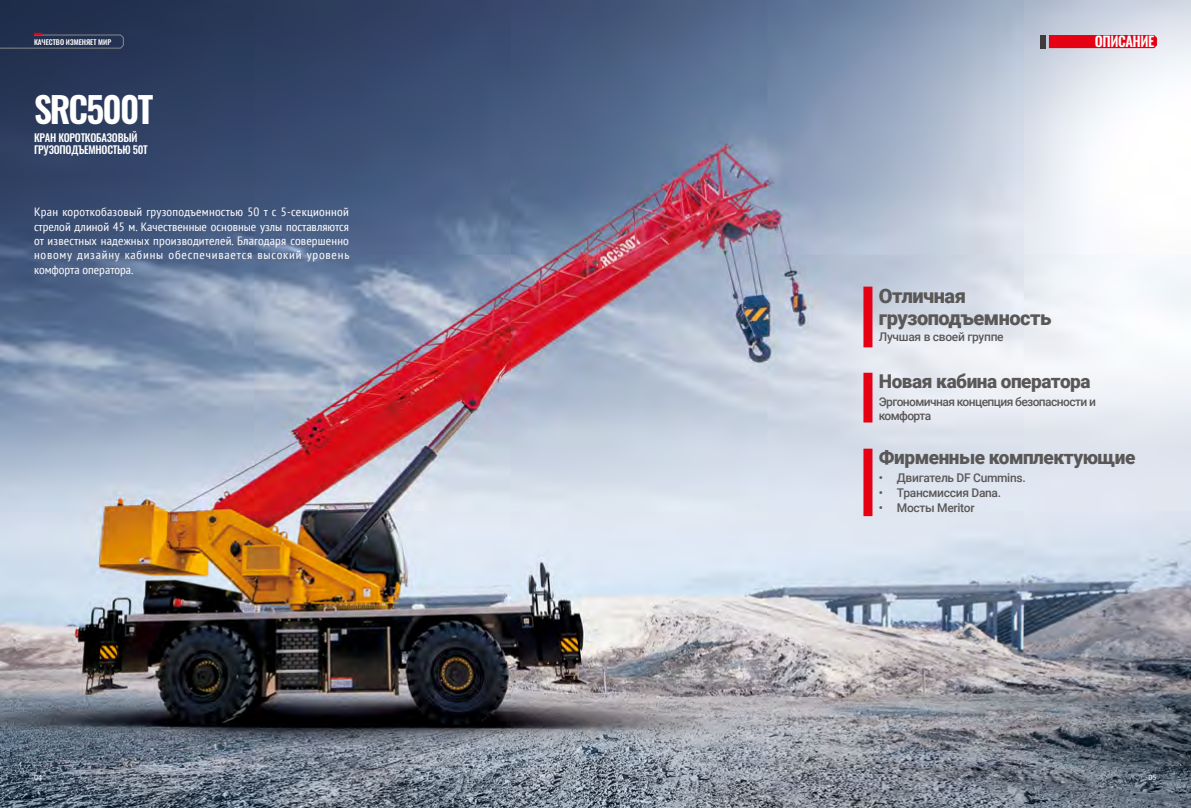
<style>
.page{position:relative;width:1191px;height:808px;background:#fff}
.page>*{position:absolute;margin:0;border:0;box-sizing:border-box;transform-origin:0 0}
.t1{font:600 35.6px "Oswald";letter-spacing:-.05em;color:#fff}
.t2{font:900 20px/22px "Roboto";letter-spacing:-.025em;color:#5a5757}
.t3{font:900 19px "Roboto";letter-spacing:-.025em;color:#5a5757}
.t4{font:600 14px "Oswald";letter-spacing:-.03em;color:#fff}
.t5{font:condensed 12px/14.4px "PT Sans";letter-spacing:.06em;color:#fff;text-align:justify;scale:1.1 1}
.t6{font:500 12px "Roboto";letter-spacing:-.025em;color:#5a5757}
.t7{font:500 12px/14.4px "Roboto";letter-spacing:-.05em;color:#5a5757}
.t8{font:500 10.7px/11.9px "Oswald";letter-spacing:-.025em;color:#fff}
.t9{font:8px "Myriad Pro";color:#fff}
.t10{font:500 7.1px "Oswald";color:#fff}
</style>
<div class="page">
<img style="left:0;top:0;width:1191px;height:808px">
<svg style="left:0;top:33px;width:124px;height:15px;background:#2c3753"></svg>
<svg style="left:1049px;top:35px;width:108px;height:13px"></svg>
<div style="left:1040px;top:35px;width:6px;height:13px;background:#3f3b3a"></div>
<div style="left:863px;top:373px;width:9px;height:49px;background:#e60013"></div>
<div style="left:863px;top:449px;width:9px;height:67px;background:#e60013"></div>
<div style="left:863px;top:287px;width:9px;height:60px;background:#e60013"></div>
<p class="t10" style="left:34px;top:35px;width:79px">КАЧЕСТВО ИЗМЕНЯЕТ МИР</p>
<h1 class="t1" style="left:34px;top:77px;width:121px">SRC500T</h1>
<p class="t8" style="left:34px;top:130px;width:115px">КРАН КОРОТКОБАЗОВЫЙ<br>ГРУЗОПОДЪЕМНОСТЬЮ 50T</p>
<p class="t5" style="left:34px;top:204px;width:288px">Кран короткобазовый грузоподъемностью 50 т с 5-секционной стрелой длиной 45 м. Качественные основные узлы поставляются от известных надежных производителей. Благодаря совершенно новому дизайну кабины обеспечивается высокий уровень комфорта оператора.</p>
<p class="t4" style="left:1094px;top:29px;width:61px">ОПИСАНИЕ</p>
<h2 class="t2" style="left:879px;top:285px;width:174px">Отличная грузоподъемность</h2>
<p class="t6" style="left:879px;top:328px;width:126px">Лучшая в своей группе</p>
<h3 class="t3" style="left:879px;top:368px;width:213px">Новая кабина оператора</h3>
<p class="t7" style="left:879px;top:394px;width:218px">Эргономичная концепция безопасности и комфорта</p>
<h3 class="t3" style="left:879px;top:444px;width:258px">Фирменные комплектующие</h3>
<p class="t6" style="left:879px;top:470px;width:148px">• Двигатель DF Cummins.</p>
<p class="t6" style="left:879px;top:485px;width:124px">• Трансмиссия Dana.</p>
<p class="t6" style="left:879px;top:500px;width:97px">• Мосты Meritor</p>
<p class="t9" style="left:34px;top:773px;width:10px">04</p>
<p class="t9" style="left:1148px;top:773px;width:10px">05</p>
</div>
